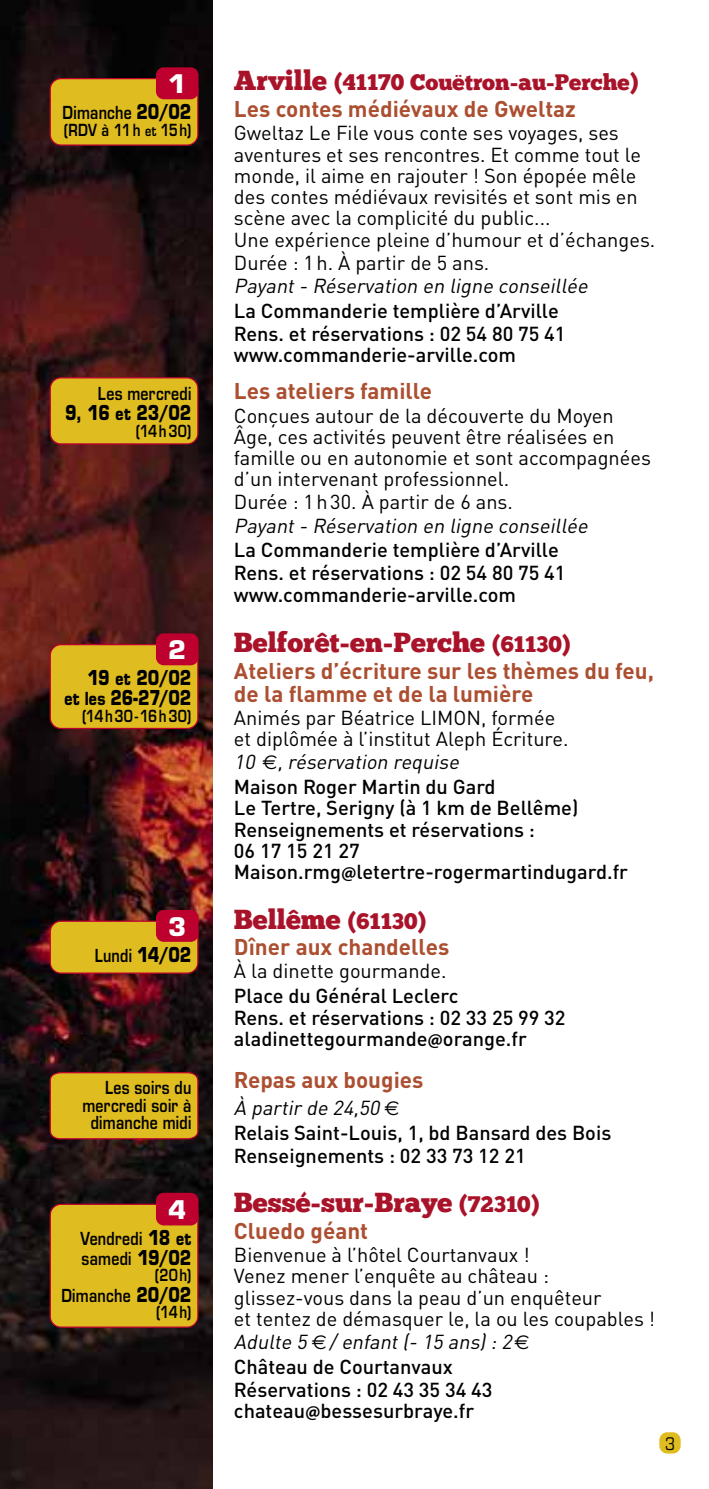
<style>
.page{position:relative;width:709px;height:1489px;background:#fff}
.page>*{position:absolute;margin:0;border:0;box-sizing:border-box;transform-origin:0 0}
.t1{font:27.5px "Chunk Five";color:#a9132a}
.t2{font:700 25px "Eurostile";color:#fff}
.t3{font:700 22.5px/23.2px "DIN Pro";color:#ac4f31}
.t4{font:22.5px "Chunk Five";color:#a9132a}
.t5{font:20px/22.2px "DIN Pro";color:#000}
.t6{font:500 20px/21.2px "DIN Pro";color:#000}
.t7{font:italic 20px "DIN Pro";color:#000}
.t8{font:700 20px/20px "Eurostile";letter-spacing:-.01em;color:#000;text-align:right;scale:.8 1}
.t9{font:600 17.5px/17.5px "Eurostile";letter-spacing:.02em;color:#000;scale:.8 1}
.t10{font:condensed 17.5px "Eurostile";color:#000}
.t11{font:600 16.25px "Eurostile";letter-spacing:.01em;color:#000;scale:.8 1}
.t12{font:600 16.25px "Eurostile";letter-spacing:.065em;color:#000;scale:.8 1}
.s1{font-weight:700;font-size:20px}
.s2{font-size:13.75px}
.s3{font-size:17.5px}
.s4{font-weight:700}
.s5{font-size:27.5px}
.s6{font-size:22.5px}
.s7{font-style:italic}
.s8{font-family:"Euro Sans"}
.s9{font-weight:500}
.s10{font-family:"Myriad Pro";font-weight:700}
.s11{font-weight:400;font-style:italic}
.s12{font-family:"Euro Sans";font-weight:400}
</style>
<div class="page">
<img style="left:0;top:0;width:213px;height:1488px">
<div style="left:50px;top:644px;width:148px;height:84px;background:#dfbc1f;border-radius:11px"></div>
<div style="left:50px;top:644px;width:148px;height:85px;border:1px solid #be002e;border-radius:11px"></div>
<div style="left:156px;top:633px;width:42px;height:32px;background:#be002e;border-radius:8px"></div>
<div style="left:50px;top:921px;width:148px;height:52px;background:#dfbc1f;border-radius:11px"></div>
<div style="left:50px;top:920px;width:148px;height:53px;border:1px solid #be002e;border-radius:11px"></div>
<div style="left:156px;top:909px;width:42px;height:32px;background:#be002e;border-radius:8px"></div>
<div style="left:50px;top:1204px;width:148px;height:122px;background:#dfbc1f;border-radius:11px"></div>
<div style="left:50px;top:1203px;width:148px;height:124px;border:1px solid #be002e;border-radius:11px"></div>
<div style="left:156px;top:1192px;width:42px;height:33px;background:#be002e;border-radius:8px"></div>
<div style="left:50px;top:79px;width:148px;height:66px;background:#dfbc1f;border-radius:11px"></div>
<div style="left:50px;top:78px;width:148px;height:68px;border:1px solid #be002e;border-radius:11px"></div>
<div style="left:156px;top:67px;width:42px;height:32px;background:#be002e;border-radius:8px"></div>
<div style="left:50px;top:378px;width:148px;height:66px;background:#dfbc1f;border-radius:11px"></div>
<div style="left:50px;top:377px;width:148px;height:67px;border:1px solid #be002e;border-radius:11px"></div>
<svg style="left:49px;top:1071px;width:150px;height:68px;background:#d7ae1f"></svg>
<div style="left:659px;top:1431px;width:21px;height:22px;background:#dfbc1f;border-radius:8px"></div>
<p class="t2" style="left:168px;top:69px;width:19px">1</p>
<p class="t9" style="left:63px;top:104px;width:162px">Dimanche <span class="s1">20/02</span></p>
<p class="t11" style="left:64px;top:120px;width:161px">(RDV à 11h <span class="s2">et</span> 15h)</p>
<p class="t9" style="left:98px;top:384px;width:118px">Les mercredi</p>
<p class="t8" style="left:65px;top:402px;width:159px">9, 16 <span class="s3">et</span> 23/02</p>
<p class="t11" style="left:136px;top:420px;width:71px">(14h30)</p>
<p class="t2" style="left:168px;top:634px;width:19px">2</p>
<p class="t8" style="left:64px;top:667px;width:160px">19 <span class="s3">et</span> 20/02<br><span class="s3">et les</span> 26-27/02</p>
<p class="t12" style="left:82px;top:706px;width:138px">(14h30-16h30)</p>
<p class="t2" style="left:168px;top:911px;width:19px">3</p>
<p class="t9" style="left:95px;top:946px;width:122px">Lundi <span class="s1">14/02</span></p>
<p class="t9" style="left:82px;top:1078px;width:138px;text-align:right">Les soirs du mercredi soir à dimanche midi</p>
<p class="t2" style="left:168px;top:1194px;width:19px">4</p>
<p class="t9" style="left:80px;top:1228px;width:140px;line-height:20px">Vendredi <span class="s1">18</span> <span class="s4">et </span>samedi <span class="s1">19/02</span></p>
<p class="t11" style="left:155px;top:1265px;width:47px">(20h)</p>
<p class="t9" style="left:61px;top:1285px;width:164px">Dimanche <span class="s1">20/02</span></p>
<p class="t11" style="left:156px;top:1301px;width:45px">(14 h)</p>
<p class="t4" style="left:234px;top:69px;width:406px"><span class="s5">Arville</span> (41170 Couëtron-au-Perche)</p>
<p class="t3" style="left:234px;top:95px;width:343px">Les contes médiévaux de Gweltaz</p>
<p class="t5" style="left:234px;top:120px;width:423px;line-height:21.5px">Gweltaz Le File vous conte ses voyages, ses aventures et ses rencontres. Et comme tout le monde, il aime en rajouter ! Son épopée mêle des contes médiévaux revisités et sont mis en scène avec la complicité du public...<br>Une expérience pleine d’humour et d’échanges.<br>Durée : 1h. À partir de 5 ans.</p>
<p class="t7" style="left:234px;top:270px;width:360px">Payant-Réservation en ligne conseillée</p>
<p class="t6" style="left:234px;top:297px;width:333px;line-height:22.2px">La Commanderie templière d’Arville<br>Rens. et réservations : 02 54 80 75 41 www.commanderie-arville.com</p>
<p class="t3" style="left:234px;top:377px;width:200px">Les ateliers famille</p>
<p class="t5" style="left:234px;top:402px;width:418px">Conçues autour de la découverte du Moyen Âge, ces activités peuvent être réalisées en famille ou en autonomie et sont accompagnées d’un intervenant professionnel.<br>Durée : 1h30. À partir de 6 ans.</p>
<p class="t7" style="left:234px;top:509px;width:360px">Payant-Réservation en ligne conseillée</p>
<p class="t6" style="left:234px;top:536px;width:333px;line-height:22.5px">La Commanderie templière d’Arville<br>Rens. et réservations : 02 54 80 75 41 www.commanderie-arville.com</p>
<h1 class="t1" style="left:234px;top:625px;width:338px">Belforêt-en-Perche <span class="s6">(61130)</span></h1>
<p class="t3" style="left:234px;top:656px;width:421px">Ateliers d’écriture sur les thèmes du feu, de la flamme et de la lumière</p>
<p class="t5" style="left:234px;top:704px;width:336px;line-height:23px">Animés par Béatrice LIMON, formée et diplômée à l’institut Aleph Écriture.<br><span class="s7">10</span> <span class="s8">E</span> <span class="s7">,réservation requise<br></span><span class="s9">Maison Roger Martin du Gard</span></p>
<p class="t6" style="left:234px;top:795px;width:395px">Le Tertre, Serigny (à 1 km de Bellême)<br>Renseignements et réservations :<br>06 17 15 21 27<br>Maison.rmg<span class="s10">@</span>letertre-rogermartindugard.fr</p>
<h1 class="t1" style="left:234px;top:902px;width:194px">Bellême <span class="s6">(61130)</span></h1>
<p class="t3" style="left:234px;top:932px;width:217px">Dîner aux chandelles</p>
<p class="t5" style="left:234px;top:958px;width:214px">À la dinette gourmande.</p>
<p class="t6" style="left:234px;top:983px;width:333px">Place du Général Leclerc<br>Rens. et réservations : 02 33 25 99 32 aladinettegourmande<span class="s10">@</span>orange.fr</p>
<p class="t3" style="left:234px;top:1065px;width:191px">Repas aux bougies</p>
<p class="t6" style="left:234px;top:1093px;width:379px;line-height:24px"><span class="s11">À partirde 24,50</span> <span class="s12">E<br></span>Relais Saint-Louis, 1, bd Bansard des Bois<br>Renseignements : 02 33 73 12 21</p>
<h1 class="t1" style="left:234px;top:1186px;width:307px">Bessé-sur-Braye <span class="s6">(72310)</span></h1>
<p class="t3" style="left:234px;top:1216px;width:136px">Cluedo géant</p>
<p class="t5" style="left:234px;top:1241px;width:423px">Bienvenue à l’hôtel Courtanvaux !<br>Venez mener l’enquête au château : glissez-vous dans la peau d’un enquêteur<br>et tentez de démasquer le, la ou les coupables !<br><span class="s7">Adulte 5</span> <span class="s8">E</span> <span class="s7">/enfant(-15 ans):2</span><span class="s8">E<br></span><span class="s9">Château de Courtanvaux<br>Réservations : 02 43 35 34 43 chateau</span><span class="s10">@</span><span class="s9">bessesurbraye.fr</span></p>
<p class="t10" style="left:665px;top:1432px;width:11px">3</p>
</div>
